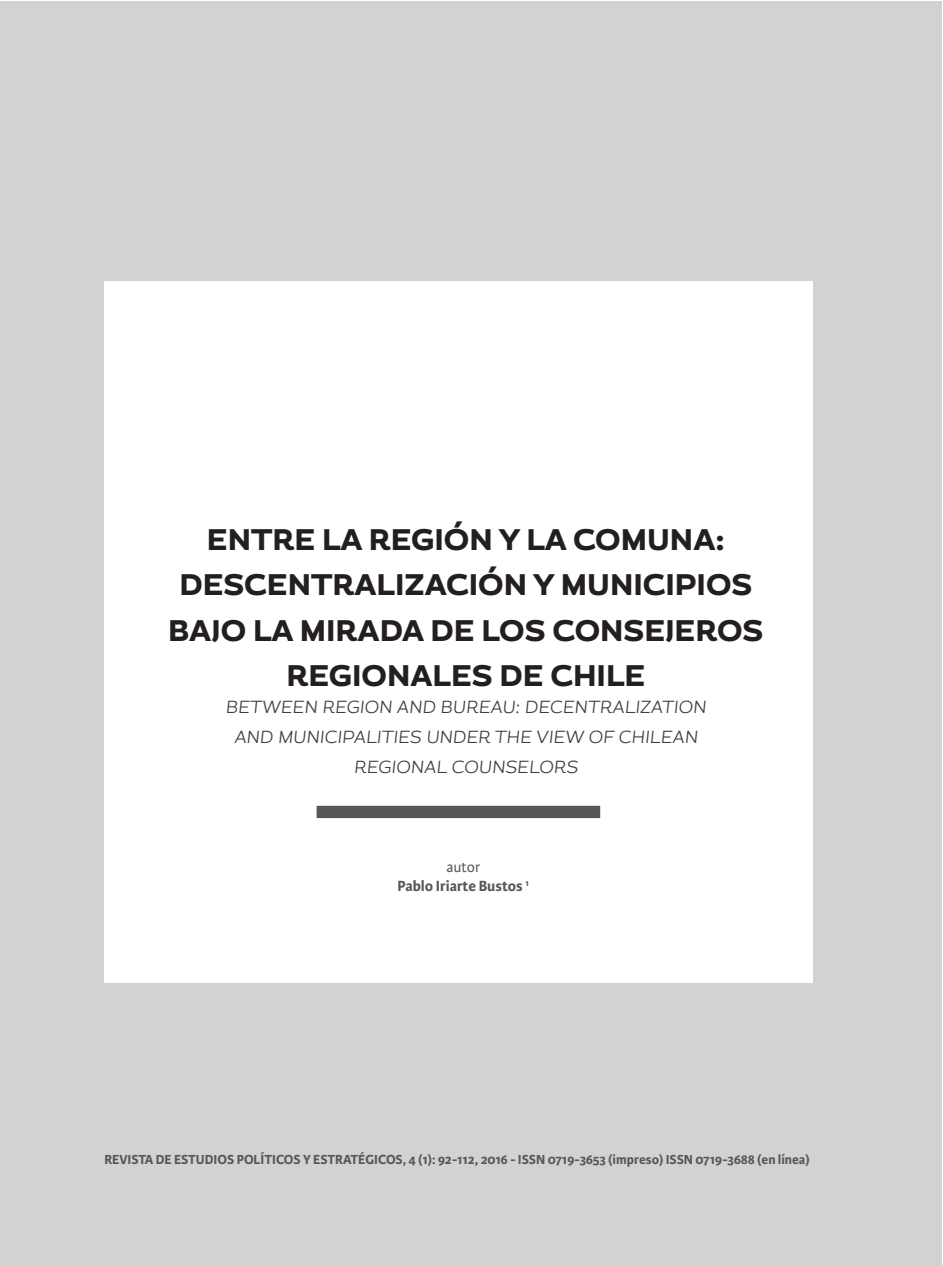
<style>
.page{position:relative;width:943px;height:1265px;background:#fff}
.page>*{position:absolute;margin:0;border:0;box-sizing:border-box;transform-origin:0 0}
.t1{font:800 29.75px/45.5px "Magallanes";color:#231f20;text-align:center}
.t2{font:italic 300 17.5px/29.8px "Magallanes";color:#3e3e3f;text-align:center}
.t3{font:700 15.75px/19.2px "Karmina Sans";color:#57585a;text-align:center}
.t4{font:700 14px "Karmina Sans";color:#57585a}
.s1{font-weight:400}
</style>
<div class="page">
<div style="left:0;top:1px;width:942px;height:1264px;background:#d1d2d4"></div>
<div style="left:104px;top:281px;width:708px;height:702px;background:#fff"></div>
<div style="left:316px;top:806px;width:284px;height:12px;background:#57585a"></div>
<h1 class="t1" style="left:168px;top:518px;width:596px">ENTRE LA REGIÓN Y LA COMUNA:<br>DESCENTRALIZACIÓN Y MUNICIPIOS<br>BAJO LA MIRADA DE LOS CONSEJEROS<br>REGIONALES DE CHILE</h1>
<p class="t2" style="left:225px;top:693px;width:482px">BETWEEN REGION AND BUREAU: DECENTRALIZATION<br>AND MUNICIPALITIES UNDER THE VIEW OF CHILEAN<br>REGIONAL COUNSELORS</p>
<p class="t3" style="left:397px;top:857px;width:133px"><span class="s1">autor<br></span>Pablo Iriarte Bustos <sup>1</sup></p>
<p class="t4" style="left:104px;top:1152px;width:707px">REVISTA DE ESTUDIOS POLÍTICOS Y ESTRATÉGICOS, 4 (1): 92-112, 2016 - ISSN 0719-3653 (impreso) ISSN 0719-3688 (en línea)</p>
</div>
